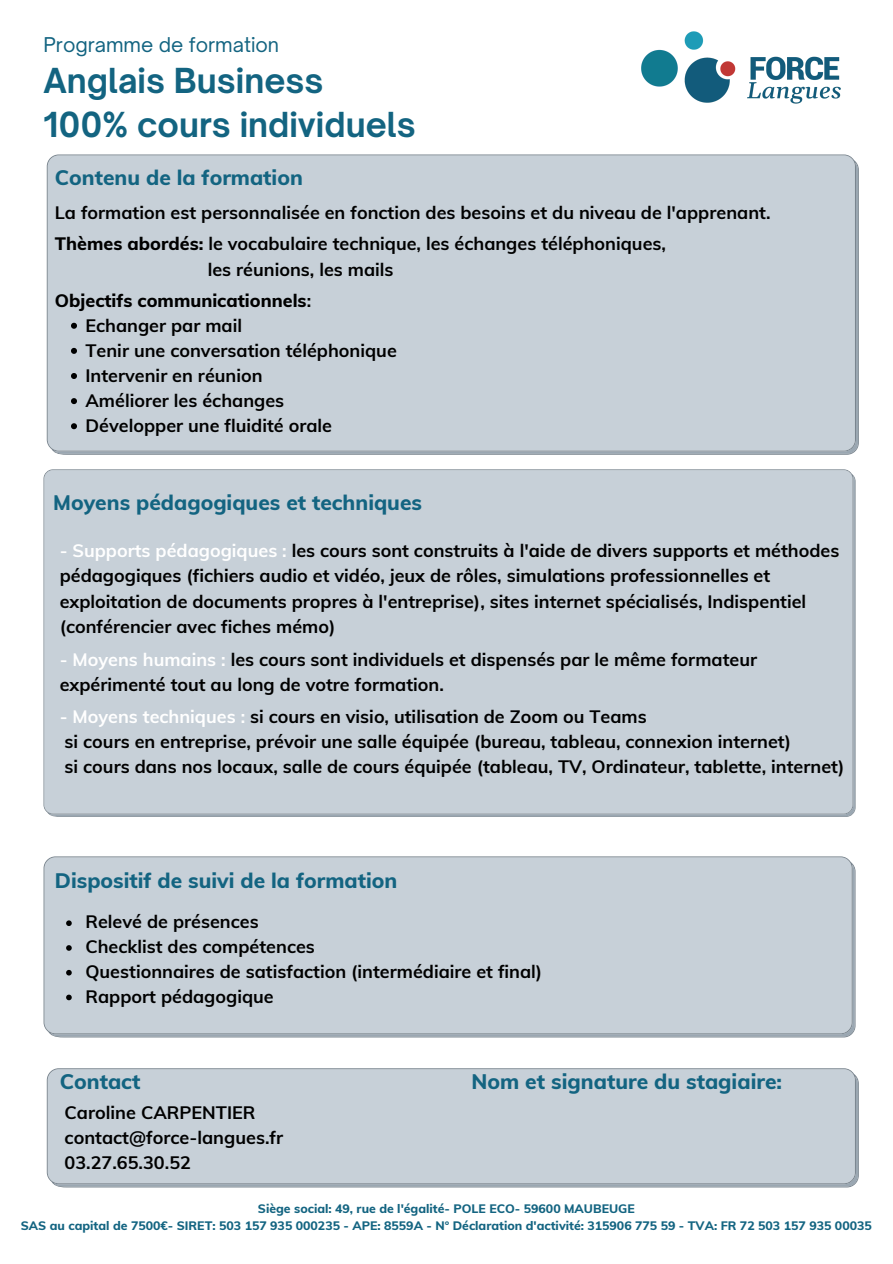
<style>
.page{position:relative;width:893px;height:1264px;background:#fff}
.page>*{position:absolute;margin:0;border:0;box-sizing:border-box;transform-origin:0 0}
.t1{font:700 33px/43.7px "Open Sauce One";color:#136481}
.t2{font:800 21px "Muli";color:#136481}
.t3{font:19.5px "Open Sauce One";color:#136481}
.t4{font:700 18px/25px "Muli";color:#000}
.t5{font:800 18px/31px "Muli";color:#000}
.t6{font:800 12.3px/16.4px "Muli";color:#136481;text-align:center}
.s1{font-weight:800}
.s2{font-weight:700}
.s3{color:#fff}
</style>
<div class="page">
<div style="left:47px;top:154px;width:811px;height:301px;background:#c7d0d8"></div>
<div style="left:47px;top:1068px;width:811px;height:119px;background:#c7d0d8"></div>
<div style="left:43px;top:469px;width:812px;height:347px;background:#c7d0d8"></div>
<div style="left:44px;top:856px;width:811px;height:181px;background:#c7d0d8"></div>
<svg style="left:71px;top:323px;width:6px;height:6px"></svg>
<svg style="left:71px;top:348px;width:6px;height:6px"></svg>
<svg style="left:71px;top:373px;width:6px;height:6px"></svg>
<svg style="left:71px;top:398px;width:6px;height:6px"></svg>
<svg style="left:71px;top:423px;width:6px;height:6px"></svg>
<svg style="left:66px;top:920px;width:6px;height:6px"></svg>
<svg style="left:66px;top:945px;width:6px;height:5px"></svg>
<svg style="left:66px;top:969px;width:6px;height:6px"></svg>
<svg style="left:66px;top:994px;width:6px;height:6px"></svg>
<img style="left:641px;top:31px;width:200px;height:73px">
<p class="t3" style="left:43px;top:32px;width:237px">Programme de formation</p>
<h1 class="t1" style="left:43px;top:58px;width:374px">Anglais Business<br>100% cours individuels</h1>
<p class="t2" style="left:55px;top:164px;width:249px">Contenu de la formation</p>
<p class="t4" style="left:55px;top:197px;width:717px;line-height:31px">La formation est personnalisée en fonction des besoins et du niveau de l'apprenant.<br><span class="s1">Thèmes abordés:</span> le vocabulaire technique, les échanges téléphoniques,</p>
<p class="t5" style="left:55px;top:253px;width:340px;text-indent:153px"><span class="s2">les réunions, les mails<br></span>Objectifs communicationnels<span class="s2">:</span></p>
<p class="t4" style="left:85px;top:312px;width:313px">Echanger par mail<br>Tenir une conversation téléphonique<br>Intervenir en réunion<br>Améliorer les échanges<br>Développer une fluidité orale</p>
<p class="t2" style="left:53px;top:489px;width:370px">Moyens pédagogiques et techniques</p>
<p class="t4" style="left:60px;top:538px;width:781px"><span class="s3">- Supports pédagogiques :</span> les cours sont construits à l'aide de divers supports et méthodes pédagogiques (fichiers audio et vidéo, jeux de rôles, simulations professionnelles et exploitation de documents propres à l'entreprise), sites internet spécialisés, Indispentiel (conférencier avec fiches mémo)</p>
<p class="t4" style="left:60px;top:646px;width:699px"><span class="s3">- Moyens humains :</span> les cours sont individuels et dispensés par le même formateur expérimenté tout au long de votre formation.</p>
<p class="t4" style="left:60px;top:703px;width:786px"><span class="s3">- Moyens techniques :</span> si cours en visio, utilisation de Zoom ou Teams<br>si cours en entreprise, prévoir une salle équipée (bureau, tableau, connexion internet)<br>si cours dans nos locaux, salle de cours équipée (tableau, TV, Ordinateur, tablette, internet)</p>
<p class="t2" style="left:55px;top:866px;width:344px">Dispositif de suivi de la formation</p>
<p class="t4" style="left:85px;top:909px;width:458px">Relevé de présences<br>Checklist des compétences<br>Questionnaires de satisfaction (intermédiaire et final)<br>Rapport pédagogique</p>
<p class="t2" style="left:60px;top:1067px;width:82px">Contact</p>
<p class="t2" style="left:471px;top:1067px;width:312px">Nom et signature du stagiaire:</p>
<p class="t4" style="left:65px;top:1099px;width:220px">Caroline CARPENTIER contact@force-langues.fr<br>03.27.65.30.52</p>
<p class="t6" style="left:21px;top:1200px;width:852px">Siège social: 49, rue de l'égalité- POLE ECO- 59600 MAUBEUGE<br>SAS au capital de 7500€- SIRET: 503 157 935 000235 - APE: 8559A - N° Déclaration d'activité: 315906 775 59 - TVA: FR 72 503 157 935 00035</p>
</div>
